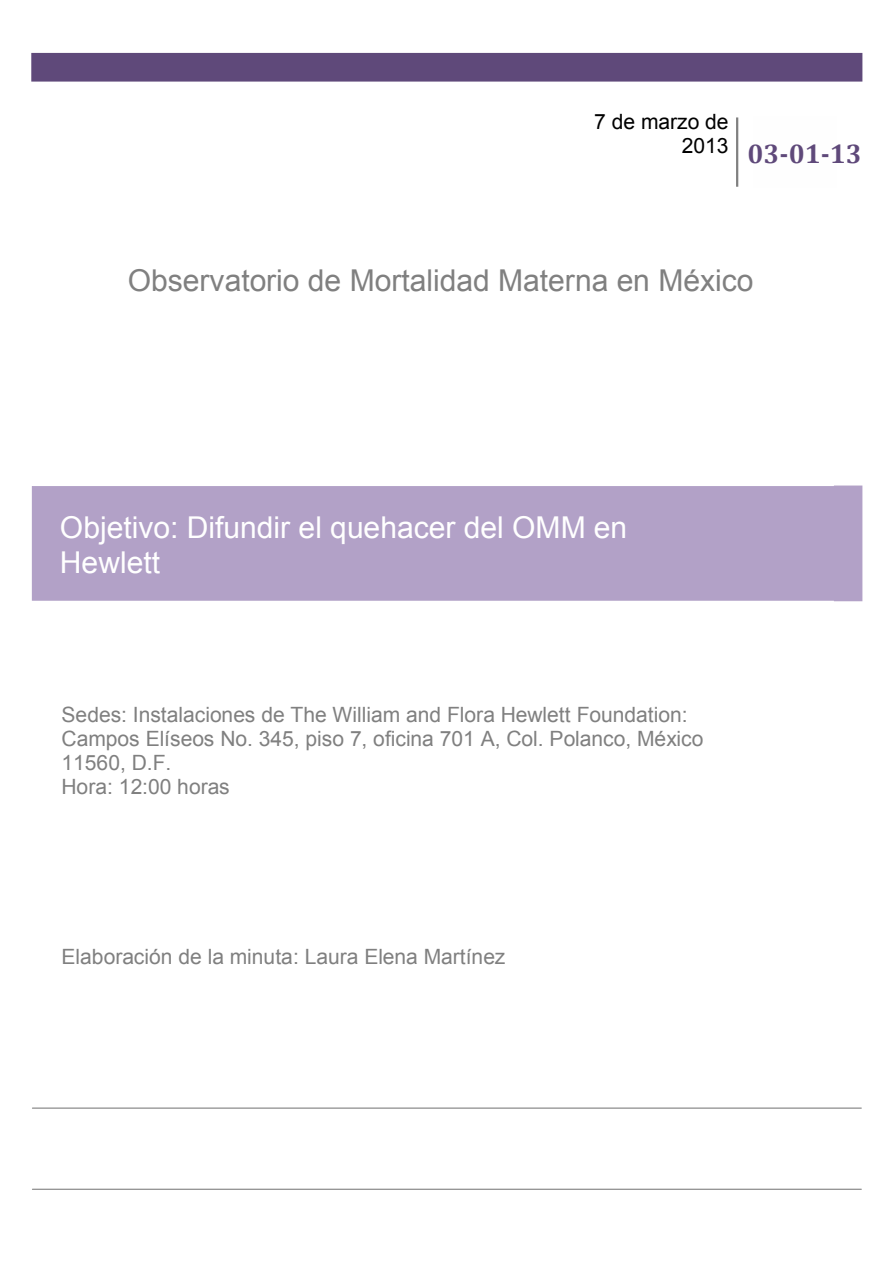
<style>
.page{position:relative;width:893px;height:1264px;background:#fff}
.page>*{position:absolute;margin:0;border:0;box-sizing:border-box;transform-origin:0 0}
.t1{font:30px/34.5px "Arial";color:#fff}
.t2{font:30px "Arial";color:#808080}
.t3{font:700 27px "Cambria";color:#5f497a}
.t4{font:21px/24.2px "Arial";color:#808080}
.t5{font:21px/24.2px "Arial";color:#000;text-align:right}
</style>
<div class="page">
<hr style="left:32px;top:1107px;width:829px;height:1px;background:#808080">
<hr style="left:32px;top:1188px;width:829px;height:1px;background:#808080">
<hr style="left:736px;top:117px;width:2px;height:70px;background:#808080">
<div style="left:32px;top:486px;width:803px;height:114px;background:#b2a1c7"></div>
<div style="left:833px;top:485px;width:29px;height:116px;background:#b2a1c7"></div>
<div style="left:31px;top:53px;width:831px;height:29px;background:#5f497a;border:2px solid #5f497a"></div>
<p class="t5" style="left:594px;top:110px;width:136px">7 de marzo de<br>2013</p>
<p class="t3" style="left:747px;top:135px;width:116px">03-01-13</p>
<h1 class="t2" style="left:128px;top:261px;width:627px">Observatorio de Mortalidad Materna en México</h1>
<h1 class="t1" style="left:60px;top:511px;width:568px">Objetivo: Difundir el quehacer del OMM en<br>Hewlett</h1>
<p class="t4" style="left:61px;top:702px;width:643px">Sedes: Instalaciones de The William and Flora Hewlett Foundation:<br>Campos Elíseos No. 345, piso 7, oficina 701 A, Col. Polanco, México 11560, D.F.<br>Hora: 12:00 horas</p>
<p class="t4" style="left:61px;top:944px;width:445px">Elaboración de la minuta: Laura Elena Martínez</p>
</div>
